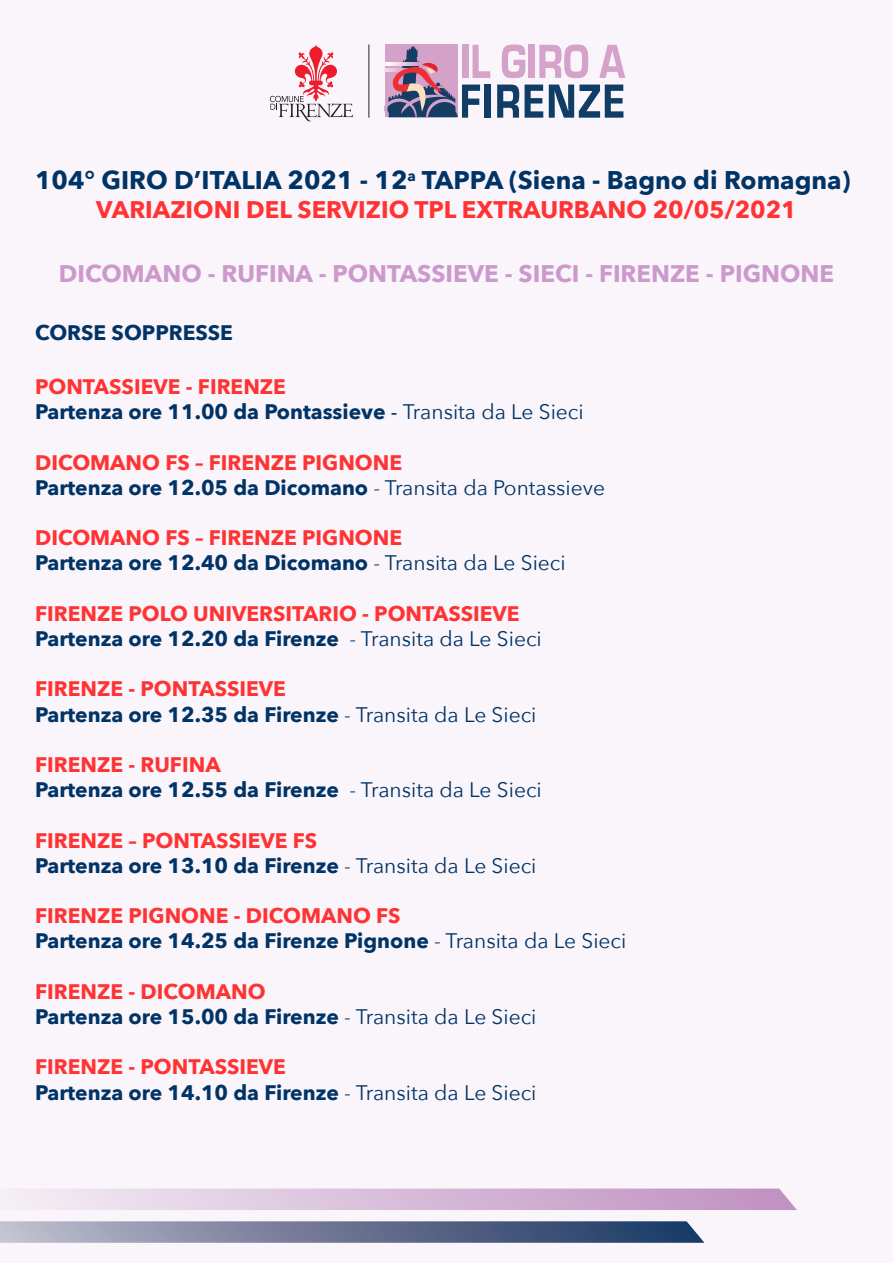
<style>
.page{position:relative;width:893px;height:1263px;background:#faf5fa}
.page>*{position:absolute;margin:0;border:0;box-sizing:border-box;transform-origin:0 0}
.t1{font:700 25.5px "Avenir Next";color:#036}
.t2{font:700 24px "Avenir Next";color:#c9c}
.t3{font:700 24px "Avenir Next";color:#f33}
.t4{font:700 21px "Avenir Next";color:#036}
.t5{font:700 21px "Avenir Next";color:#f33}
.s1{font-weight:500}
.s2{font-weight:400}
</style>
<div class="page">
<svg style="left:26px;top:1188px;width:771px;height:22px;background:#d9beda"></svg>
<svg style="left:0;top:1221px;width:704px;height:22px;background:#707b98"></svg>
<svg style="left:502px;top:45px;width:23px;height:33px"></svg>
<div style="left:529px;top:45px;width:6px;height:33px;background:#d5a2c9"></div>
<svg style="left:539px;top:45px;width:49px;height:33px"></svg>
<svg style="left:599px;top:45px;width:26px;height:33px"></svg>
<svg style="left:385px;top:45px;width:105px;height:73px"></svg>
<div style="left:485px;top:85px;width:6px;height:33px;background:#103d65"></div>
<svg style="left:497px;top:85px;width:22px;height:33px"></svg>
<svg style="left:525px;top:85px;width:18px;height:33px"></svg>
<svg style="left:549px;top:85px;width:74px;height:33px"></svg>
<svg style="left:270px;top:45px;width:83px;height:76px"></svg>
<hr style="left:369px;top:45px;width:1px;height:73px;background:#231f20">
<p class="t1" style="left:35px;top:158px;width:817px">104° GIRO D’ITALIA 2021 - 12<sup>a</sup> TAPPA (Siena - Bagno di Romagna)</p>
<p class="t3" style="left:96px;top:189px;width:702px">VARIAZIONI DEL SERVIZIO TPL EXTRAURBANO 20/05/2021</p>
<p class="t2" style="left:59px;top:253px;width:777px">DICOMANO - RUFINA - PONTASSIEVE - SIECI - FIRENZE - PIGNONE</p>
<p class="t4" style="left:35px;top:314px;width:199px">CORSE SOPPRESSE</p>
<p class="t5" style="left:35px;top:368px;width:252px">PONTASSIEVE - FIRENZE</p>
<p class="t4" style="left:35px;top:394px;width:550px">Partenza ore 11.00 da Pontassieve <span class="s1">-</span> <span class="s2">Transita da Le Sieci</span></p>
<p class="t5" style="left:35px;top:444px;width:369px">DICOMANO FS – FIRENZE PIGNONE</p>
<p class="t4" style="left:35px;top:469px;width:571px">Partenza ore 12.05 da Dicomano <span class="s2">- Transita da Pontassieve</span></p>
<p class="t5" style="left:35px;top:520px;width:369px">DICOMANO FS – FIRENZE PIGNONE</p>
<p class="t4" style="left:35px;top:545px;width:532px">Partenza ore 12.40 da Dicomano <span class="s2">- Transita da Le Sieci</span></p>
<p class="t5" style="left:35px;top:595px;width:486px">FIRENZE POLO UNIVERSITARIO - PONTASSIEVE</p>
<p class="t4" style="left:35px;top:620px;width:508px">Partenza ore 12.20 da Firenze <span class="s2">- Transita da Le Sieci</span></p>
<p class="t5" style="left:35px;top:671px;width:252px">FIRENZE - PONTASSIEVE</p>
<p class="t4" style="left:35px;top:696px;width:503px">Partenza ore 12.35 da Firenze <span class="s2">- Transita da Le Sieci</span></p>
<p class="t5" style="left:35px;top:746px;width:187px">FIRENZE - RUFINA</p>
<p class="t4" style="left:35px;top:772px;width:508px">Partenza ore 12.55 da Firenze <span class="s2">- Transita da Le Sieci</span></p>
<p class="t5" style="left:35px;top:822px;width:284px">FIRENZE – PONTASSIEVE FS</p>
<p class="t4" style="left:35px;top:847px;width:503px">Partenza ore 13.10 da Firenze <span class="s2">- Transita da Le Sieci</span></p>
<p class="t5" style="left:35px;top:898px;width:367px">FIRENZE PIGNONE - DICOMANO FS</p>
<p class="t4" style="left:35px;top:923px;width:593px">Partenza ore 14.25 da Firenze Pignone <span class="s2">- Transita da Le Sieci</span></p>
<p class="t5" style="left:35px;top:973px;width:232px">FIRENZE - DICOMANO</p>
<p class="t4" style="left:35px;top:998px;width:503px">Partenza ore 15.00 da Firenze <span class="s2">- Transita da Le Sieci</span></p>
<p class="t5" style="left:35px;top:1049px;width:252px">FIRENZE - PONTASSIEVE</p>
<p class="t4" style="left:35px;top:1074px;width:503px">Partenza ore 14.10 da Firenze <span class="s2">- Transita da Le Sieci</span></p>
</div>
